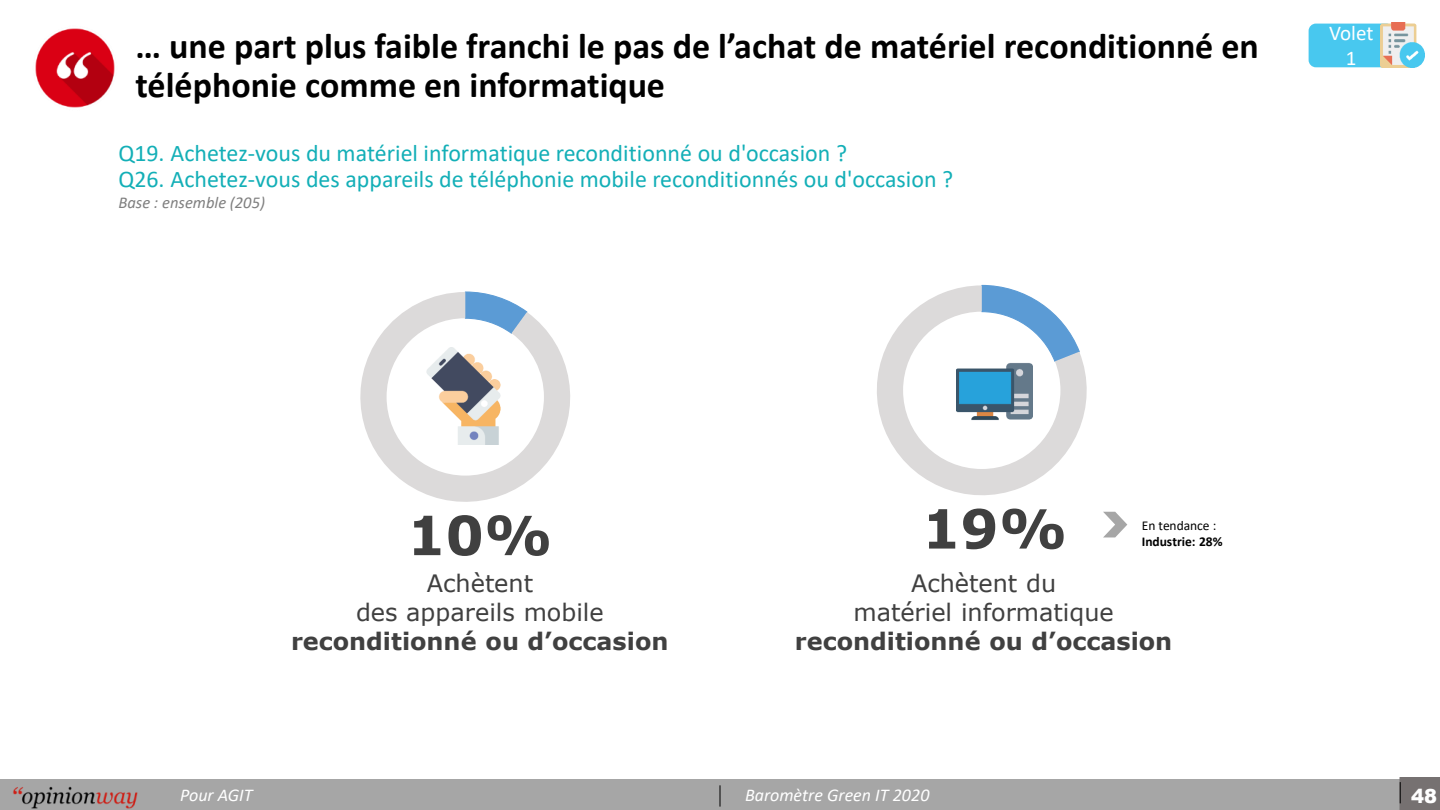
<style>
.page{position:relative;width:1440px;height:810px;background:#fff}
.page>*{position:absolute;margin:0;border:0;box-sizing:border-box;transform-origin:0 0}
.t1{font:700 54px "Verdana";color:#404040}
.t2{font:700 36px/38.8px "Calibri";color:#000}
.t3{font:24px "Calibri";color:#13afb7}
.t4{font:700 24px/28.8px "Verdana";color:#404040;text-align:center}
.t5{font:24px "Verdana";color:#404040}
.t6{font:21px/25.2px "Calibri";letter-spacing:-.005em;color:#fff;text-align:center}
.t7{font:900 19.5px "Arial";color:#fff}
.t8{font:italic 18px "Calibri";color:#fff}
.t9{font:italic 16.5px "Calibri";color:#7f7f7f}
.t10{font:700 13.5px "Calibri";color:#000}
.t11{font:13.5px "Calibri";color:#000}
.s1{font-weight:400}
</style>
<div class="page">
<div style="left:0;top:779px;width:1440px;height:31px;background:#a6a6a6"></div>
<svg style="left:1399px;top:777px;width:41px;height:33px"></svg>
<svg style="left:720px;top:785px;width:1px;height:22px"></svg>
<img style="left:13px;top:786px;width:125px;height:23px">
<img style="left:35px;top:28px;width:80px;height:80px">
<svg style="left:360px;top:292px;width:210px;height:210px"></svg>
<svg style="left:877px;top:285px;width:210px;height:210px"></svg>
<img style="left:957px;top:354px;width:76px;height:75px">
<img style="left:414px;top:347px;width:98px;height:98px">
<svg style="left:1103px;top:512px;width:24px;height:25px"></svg>
<div style="left:1309px;top:24px;width:85px;height:43px;background:#48c8ef;border-radius:7px"></div>
<img style="left:1381px;top:22px;width:44px;height:45px">
<h1 class="t2" style="left:136px;top:29px;width:1125px">… une part plus faible franchi le pas de l’achat de matériel reconditionné en téléphonie comme en informatique</h1>
<p class="t3" style="left:118px;top:143px;width:730px">Q19. Achetez-vous du matériel informatique reconditionné ou d'occasion ?</p>
<p class="t3" style="left:118px;top:169px;width:836px">Q26. Achetez-vous des appareils de téléphonie mobile reconditionnés ou d'occasion ?</p>
<p class="t9" style="left:118px;top:196px;width:148px">Base : ensemble (205)</p>
<p class="t6" style="left:1329px;top:22px;width:46px">Volet<br>1</p>
<p class="t1" style="left:922px;top:494px;width:147px">19%</p>
<p class="t1" style="left:407px;top:501px;width:147px">10%</p>
<p class="t11" style="left:1142px;top:520px;width:76px">En tendance :</p>
<p class="t10" style="left:1142px;top:536px;width:82px">Industrie: 28%</p>
<p class="t5" style="left:427px;top:568px;width:108px">Achètent</p>
<p class="t4" style="left:291px;top:597px;width:379px"><span class="s1">des appareils mobile </span>reconditionné ou d’occasion</p>
<p class="t5" style="left:911px;top:568px;width:147px">Achètent du</p>
<p class="t5" style="left:853px;top:597px;width:262px">matériel informatique</p>
<p class="t4" style="left:795px;top:626px;width:379px">reconditionné ou d’occasion</p>
<p class="t8" style="left:180px;top:788px;width:74px">Pour AGIT</p>
<p class="t8" style="left:745px;top:788px;width:186px">Baromètre Green IT 2020</p>
<p class="t7" style="left:1411px;top:782px;width:27px">48</p>
</div>
